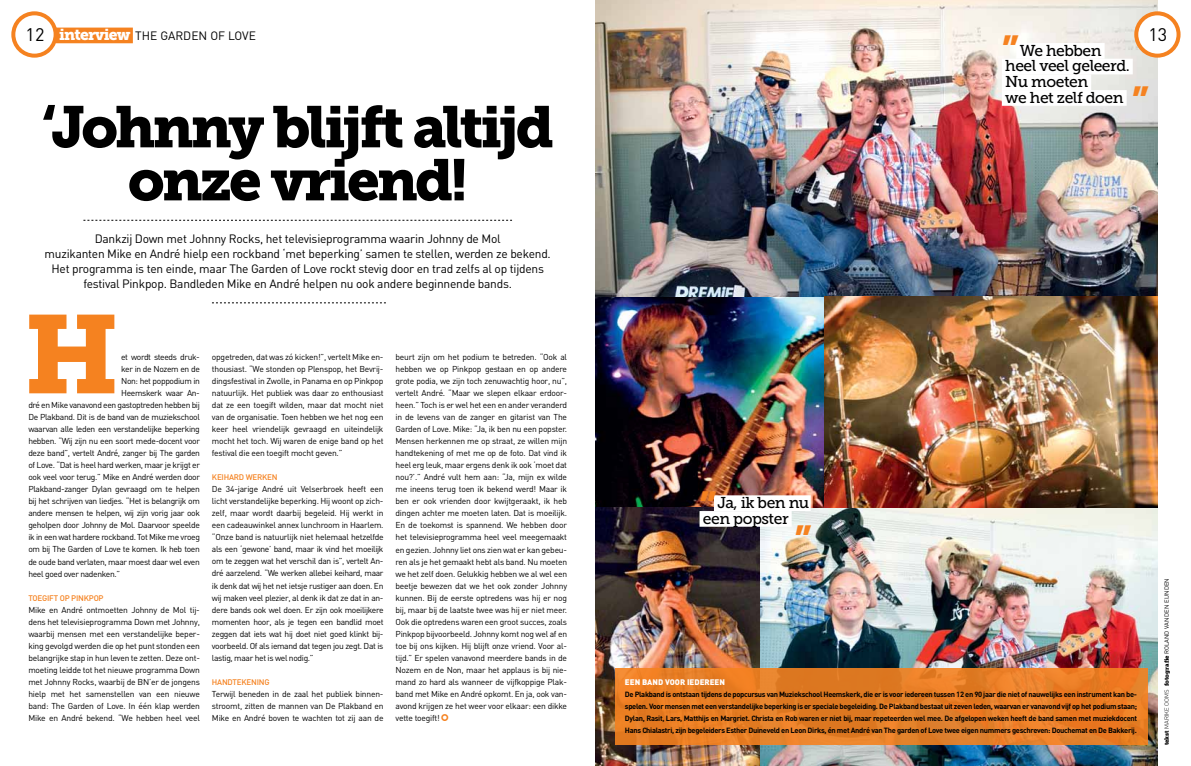
<style>
.page{position:relative;width:1191px;height:766px;background:#fff}
.page>*{position:absolute;margin:0;border:0;box-sizing:border-box;transform-origin:0 0}
.t1{font:110px "Museo Slab 900";color:#f58220}
.t2{font:58px/53px "Museo Slab 900";letter-spacing:-.05em;color:#000;text-align:center}
.t3{font:37.9px "Museo Slab 900";color:#f58220}
.t4{font:18px "DIN";color:#000}
.t5{font:15.7px/15.7px "Museo Slab 500";letter-spacing:-.03em;color:#000}
.t6{font:15.7px "Museo Slab 900";letter-spacing:-.05em;color:#fff}
.t7{font:12px/15px "DIN";letter-spacing:-.02em;color:#000;text-align:center}
.t8{font:8.5px/12px "DIN";letter-spacing:-.04em;color:#000;text-align:justify}
.t9{font:500 8px "DIN";letter-spacing:-.025em;color:#f58220}
.t10{font:900 8px "DIN";color:#fff}
.t11{font:700 7.5px/12px "DIN";letter-spacing:-.04em;color:#000;text-align:justify}
.t12{font:6px "DIN";color:#000}
.s1{font-family:"DIN";font-size:12px;color:#000}
.s2{font-family:"Museo Slab 900"}
.s3{font-weight:300}
</style>
<div class="page">
<div style="left:56px;top:28px;width:77px;height:15px;background:#f58220"></div>
<svg style="left:83px;top:220px;width:429px;height:1px"></svg>
<svg style="left:212px;top:302px;width:174px;height:1px"></svg>
<img style="left:759px;top:507px;width:398px;height:258px">
<img style="left:595px;top:296px;width:229px;height:211px">
<img style="left:595px;top:507px;width:164px;height:258px">
<img style="left:595px;top:0;width:562px;height:296px">
<img style="left:824px;top:296px;width:333px;height:211px">
<div style="left:714px;top:495px;width:96px;height:16px;background:#fff"></div>
<div style="left:699px;top:511px;width:92px;height:15px;background:#fff"></div>
<div style="left:1016px;top:43px;width:88px;height:16px;background:#fff"></div>
<div style="left:1002px;top:59px;width:130px;height:15px;background:#fff"></div>
<div style="left:1002px;top:74px;width:89px;height:16px;background:#fff"></div>
<div style="left:1002px;top:90px;width:124px;height:16px;background:#fff"></div>
<div style="left:615px;top:668px;width:533px;height:77px;background:linear-gradient(to bottom,#e77d24,#e67e27)"></div>
<div style="left:11px;top:11px;width:47px;height:47px;border:4px solid #f58220;border-radius:50%"></div>
<div style="left:1136px;top:13px;width:42px;height:43px;background:#fff;border-radius:50%"></div>
<div style="left:1134px;top:11px;width:46px;height:47px;border:4px solid #f58220;border-radius:50%"></div>
<h3 class="t4" style="left:26px;top:24px;width:20px">12</h3>
<h3 class="t4" style="left:1148px;top:24px;width:20px">13</h3>
<h3 class="t6" style="left:59px;top:25px;width:110px">interview <span class="s1">The garden</span></h3>
<h3 class="t7" style="left:210px;top:28px;width:32px">of Love</h3>
<h3 class="t3" style="left:1002px;top:27px;width:19px">”</h3>
<h3 class="t5" style="left:1005px;top:42px;width:126px;text-indent:14px">We hebben heel veel geleerd.<br>Nu moeten<br>we het zelf doen</h3>
<h3 class="t3" style="left:1131px;top:79px;width:19px">”</h3>
<h2 class="t2" style="left:41px;top:101px;width:514px">‘Johnny blijft altijd onze vriend!</h2>
<p class="t7" style="left:45px;top:230px;width:508px">Dankzij Down met Johnny Rocks, het televisieprogramma waarin Johnny de Mol<br>muzikanten Mike en André hielp een rockband ‘met beperking’ samen te stellen, werden ze bekend.<br>Het programma is ten einde, maar The Garden of Love rockt stevig door en trad zelfs al op tijdens festival Pinkpop. Bandleden Mike en André helpen nu ook andere beginnende bands.</p>
<h1 class="t1" style="left:24px;top:291px;width:97px">H</h1>
<p class="t8" style="left:395px;top:351px;width:173px">beurt zijn om het podium te betreden. “Ook al hebben we op Pinkpop gestaan en op andere grote podia, we zijn toch zenuwachtig hoor, nu”, vertelt André. “Maar we slepen elkaar erdoor&shy;heen.” Toch is er wel het een en ander veranderd in de levens van de zanger en gitarist van The Garden of Love. Mike: “Ja, ik ben nu een popster.<br>Mensen herkennen me op straat, ze willen mijn handtekening of met me op de foto. Dat vind ik heel erg leuk, maar ergens denk ik ook ‘moet dat nou?’.” André vult hem aan: “Ja, mijn ex wilde me ineens terug toen ik bekend werd! Maar ik ben er ook vrienden door kwijtgeraakt, ik heb dingen achter me moeten laten. Dat is moeilijk.<br>En de toekomst is spannend. We hebben door het televisieprogramma heel veel meegemaakt en gezien. Johnny liet ons zien wat er kan gebeu&shy;ren als je het gemaakt hebt als band. Nu moeten we het zelf doen. Gelukkig hebben we al wel een beetje bewezen dat we het ook zonder Johnny kunnen. Bij de eerste optredens was hij er nog bij, maar bij de laatste twee was hij er niet meer.<br>Ook die optredens waren een groot succes, zoals Pinkpop bijvoorbeeld. Johnny komt nog wel af en toe bij ons kijken. Hij blijft onze vriend. Voor al&shy;tijd.” Er spelen vanavond meerdere bands in de Nozem en de Non, maar het applaus is bij nie&shy;mand zo hard als wanneer de vijfkoppige Plak&shy;band met Mike en André opkomt. En ja, ook van&shy;avond krijgen ze het weer voor elkaar: een dikke vette toegift!</p>
<p class="t8" style="left:212px;top:351px;width:173px">opgetreden, dat was zó kicken!”, vertelt Mike en&shy;thousiast. “We stonden op Plenspop, het Bevrij&shy;dingsfestival in Zwolle, in Panama en op Pinkpop natuurlijk. Het publiek was daar zo enthousiast dat ze een toegift wilden, maar dat mocht niet van de organisatie. Toen hebben we het nog een keer heel vriendelijk gevraagd en uiteindelijk mocht het toch. Wij waren de enige band op het festival die een toegift mocht geven.”</p>
<p class="t9" style="left:212px;top:472px;width:67px">KEIHARD WERKEN</p>
<p class="t8" style="left:212px;top:483px;width:173px">De 34-jarige André uit Velserbroek heeft een licht verstandelijke beperking. Hij woont op zich&shy;zelf, maar wordt daarbij begeleid. Hij werkt in een cadeauwinkel annex lunchroom in Haarlem. “Onze band is natuurlijk niet helemaal hetzelfde als een ‘gewone’ band, maar ik vind het moeilijk om te zeggen wat het verschil dan is”, vertelt An&shy;dré aarzelend. “We werken allebei keihard, maar ik denk dat wij het net ietsje rustiger aan doen. En wij maken veel plezier, al denk ik dat ze dat in an&shy;dere bands ook wel doen. Er zijn ook moeilijkere momenten hoor, als je tegen een bandlid moet zeggen dat iets wat hij doet niet goed klinkt bij&shy;voorbeeld. Of als iemand dat tegen jou zegt. Dat is lastig, maar het is wel nodig.”</p>
<p class="t9" style="left:212px;top:676px;width:59px">HANDTEKENING</p>
<p class="t8" style="left:212px;top:687px;width:173px">Terwijl beneden in de zaal het publiek binnen&shy;stroomt, zitten de mannen van De Plakband en Mike en André boven te wachten tot zij aan de</p>
<p class="t8" style="left:121px;top:351px;width:80px">et wordt steeds druk-</p>
<p class="t8" style="left:121px;top:363px;width:80px">ker in de Nozem en de</p>
<p class="t8" style="left:121px;top:375px;width:80px">Non: het poppodium in</p>
<p class="t8" style="left:121px;top:387px;width:80px">Heemskerk waar An-</p>
<p class="t8" style="left:28px;top:399px;width:173px">dré en Mike vanavond een gastoptreden hebben bij</p>
<p class="t8" style="left:28px;top:411px;width:173px">De Plakband. Dit is de band van de muziekschool</p>
<p class="t8" style="left:28px;top:423px;width:173px">waarvan alle leden een verstandelijke beperking</p>
<p class="t8" style="left:28px;top:435px;width:173px">hebben. “Wij zijn nu een soort mede-docent voor</p>
<p class="t8" style="left:28px;top:447px;width:173px">deze band”, vertelt André, zanger bij The garden</p>
<p class="t8" style="left:28px;top:459px;width:173px">of Love. “Dat is heel hard werken, maar je krijgt er</p>
<p class="t8" style="left:28px;top:471px;width:173px">ook veel voor terug.” Mike en André werden door</p>
<p class="t8" style="left:28px;top:483px;width:173px">Plakband-zanger Dylan gevraagd om te helpen</p>
<p class="t8" style="left:28px;top:495px;width:173px">bij het schrijven van liedjes. “Het is belangrijk om</p>
<p class="t8" style="left:28px;top:507px;width:173px">andere mensen te helpen, wij zijn vorig jaar ook</p>
<p class="t8" style="left:28px;top:519px;width:173px">geholpen door Johnny de Mol. Daarvoor speelde</p>
<p class="t8" style="left:28px;top:531px;width:173px">ik in een wat hardere rockband. Tot Mike me vroeg</p>
<p class="t8" style="left:28px;top:543px;width:173px">om bij The Garden of Love te komen. Ik heb toen</p>
<p class="t8" style="left:28px;top:555px;width:173px">de oude band verlaten, maar moest daar wel even</p>
<p class="t8" style="left:28px;top:567px;width:93px">heel goed over nadenken.”</p>
<p class="t9" style="left:28px;top:592px;width:77px">TOEGIFT OP PINKPOP</p>
<p class="t8" style="left:28px;top:603px;width:173px">Mike en André ontmoetten Johnny de Mol tij&shy;dens het televisieprogramma Down met Johnny, waarbij mensen met een verstandelijke beper&shy;king gevolgd werden die op het punt stonden een belangrijke stap in hun leven te zetten. Deze ont&shy;moeting leidde tot het nieuwe programma Down met Johnny Rocks, waarbij de BN’er de jongens hielp met het samenstellen van een nieuwe band: The Garden of Love. In één klap werden Mike en André bekend. “We hebben heel veel</p>
<h3 class="t3" style="left:699px;top:483px;width:19px">”</h3>
<h3 class="t5" style="left:703px;top:494px;width:108px;text-indent:14px">Ja, ik ben nu een popster</h3>
<h3 class="t3" style="left:794px;top:517px;width:19px">”</h3>
<p class="t10" style="left:625px;top:676px;width:100px">EEN BAND VOOR IEDEREEN</p>
<p class="t11" style="left:625px;top:687px;width:513px">De Plakband is ontstaan tijdens de popcursus van Muziekschool Heemskerk, die er is voor iedereen tussen 12 en 90 jaar die niet of nauwelijks een instrument kan be&shy;spelen. Voor mensen met een verstandelijke beperking is er speciale begeleiding. De Plakband bestaat uit zeven leden, waarvan er vanavond vijf op het podium staan; Dylan, Rasit, Lars, Matthijs en Margriet. Christa en Rob waren er niet bij, maar repeteerden wel mee. De afgelopen weken heeft de band samen met muziekdocent Hans Chialastri, zijn begeleiders Esther Duineveld en Leon Dirks, én met André van The garden of Love twee eigen nummers geschreven: Douchemat en De Bakkerij.</p>
<p class="t12" style="left:1163px;top:745px;width:167px;rotate:-90deg"><span class="s2">tekst</span> <span class="s3">Marike Oo ms</span> <span class="s2">fotografie</span> Roland van den Eijnden</p>
</div>
